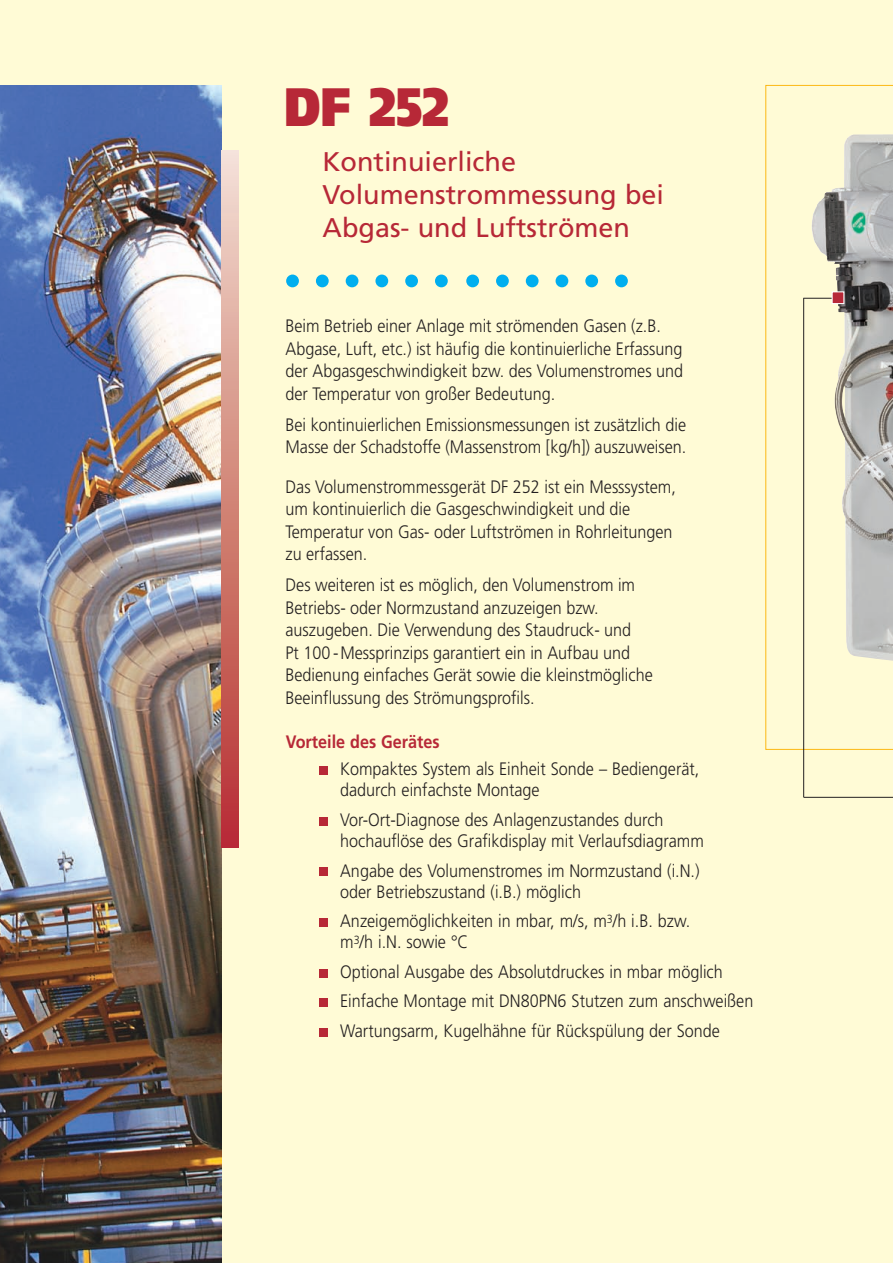
<style>
.page{position:relative;width:893px;height:1263px;background:#fff}
.page>*{position:absolute;margin:0;border:0;box-sizing:border-box;transform-origin:0 0}
.t1{font:900 54px "Frutiger";color:#b72837;scale:.83 1}
.t2{font:27px/33px "Frutiger";color:#b72837}
.t3{font:300 18px/22.5px "Frutiger";color:#231f20;scale:.9 1}
.t4{font:700 18px "Frutiger";color:#b72837;scale:.9 1}
</style>
<div class="page">
<img style="left:0;top:0;width:893px;height:1263px">
<h1 class="t1" style="left:284px;top:74px;width:200px">DF 252</h1>
<h2 class="t2" style="left:322px;top:145px;width:343px">Kontinuierliche<br>Volumenstrommessung bei<br>Abgas- und Luftströmen</h2>
<p class="t3" style="left:285px;top:315px;width:443px">Beim Betrieb einer Anlage mit strömenden Gasen (z.B.<br>Abgase, Luft, etc.) ist häufig die kontinuierliche Erfassung der Abgasgeschwindigkeit bzw. des Volumenstromes und der Temperatur von großer Bedeutung.</p>
<p class="t3" style="left:285px;top:413px;width:447px">Bei kontinuierlichen Emissionsmessungen ist zusätzlich die<br>Masse der Schadstoffe (Massenstrom [kg/h]) auszuweisen.</p>
<p class="t3" style="left:285px;top:475px;width:435px">Das Volumenstrommessgerät DF 252 ist ein Messsystem, um kontinuierlich die Gasgeschwindigkeit und die Temperatur von Gas- oder Luftströmen in Rohrleitungen zu erfassen.</p>
<p class="t3" style="left:285px;top:573px;width:410px">Des weiteren ist es möglich, den Volumenstrom im Betriebs- oder Normzustand anzuzeigen bzw. auszugeben. Die Verwendung des Staudruck- und<br>Pt 100 -Messprinzips garantiert ein in Aufbau und Bedienung einfaches Gerät sowie die kleinstmögliche Beeinflussung des Strömungsprofils.</p>
<p class="t4" style="left:286px;top:731px;width:173px">Vorteile des Gerätes</p>
<p class="t3" style="left:340px;top:759px;width:401px;line-height:21px">Kompaktes System als Einheit Sonde – Bediengerät, dadurch einfachste Montage</p>
<p class="t3" style="left:340px;top:809px;width:406px;line-height:21px">Vor-Ort-Diagnose des Anlagenzustandes durch hochauflöse des Grafikdisplay mit Verlaufsdiagramm</p>
<p class="t3" style="left:340px;top:860px;width:401px;line-height:21px">Angabe des Volumenstromes im Normzustand (i.N.) oder Betriebszustand (i.B.) möglich</p>
<p class="t3" style="left:340px;top:910px;width:390px;line-height:21px">Anzeigemöglichkeiten in mbar, m/s, m<sup>3</sup>/h i.B. bzw. m<sup>3</sup>/h i.N. sowie °C</p>
<p class="t3" style="left:340px;top:956px;width:461px;line-height:29.5px">Optional Ausgabe des Absolutdruckes in mbar möglich<br>Einfache Montage mit DN80PN6 Stutzen zum anschweißen<br>Wartungsarm, Kugelhähne für Rückspülung der Sonde</p>
</div>
